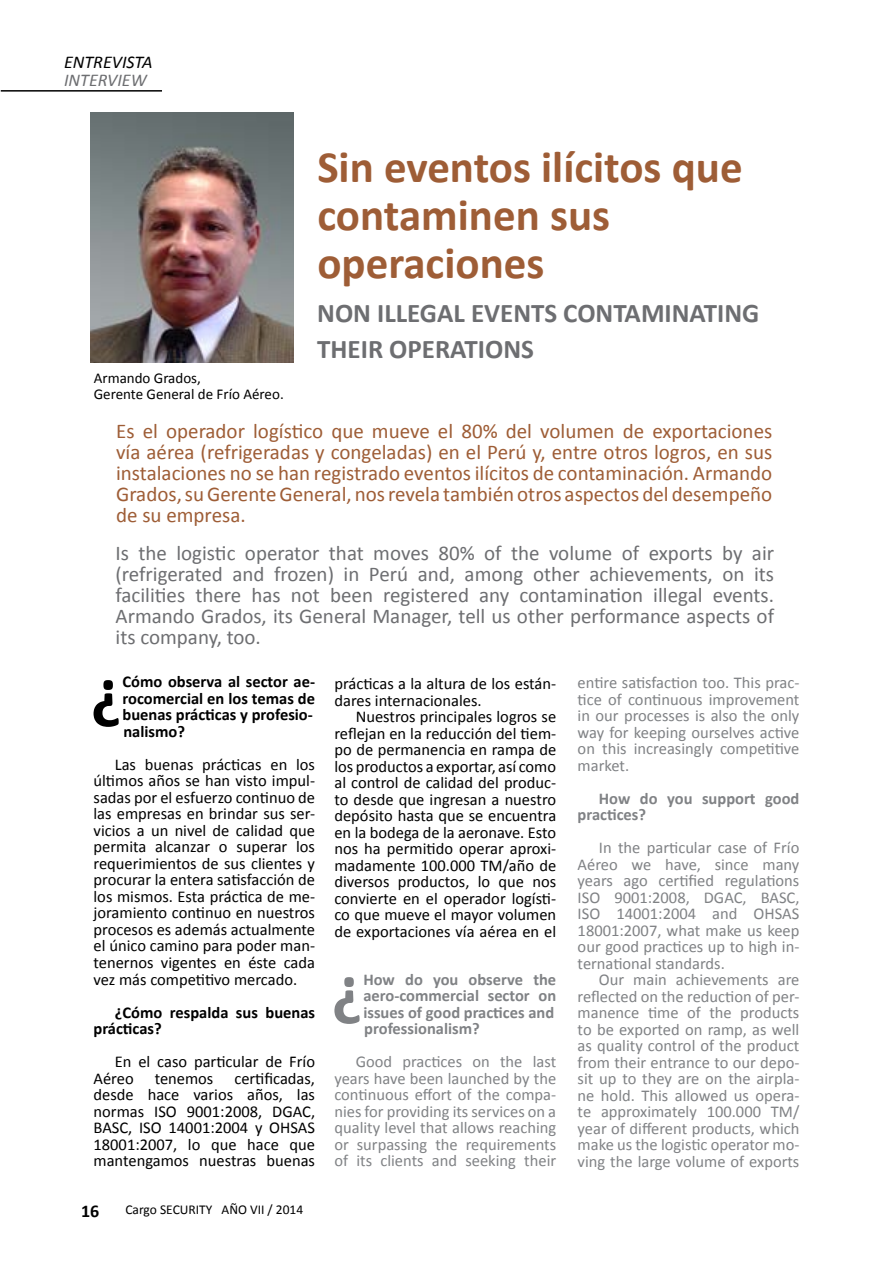
<style>
.page{position:relative;width:893px;height:1263px;background:#fff}
.page>*{position:absolute;margin:0;border:0;box-sizing:border-box;transform-origin:0 0}
.t1{font:700 68.55px "Calibri";color:#000}
.t2{font:700 68.55px "Calibri";color:#808285}
.t3{font:700 45px/48px "Calibri";color:#9e5d36}
.t4{font:700 27px/36px "Calibri";color:#6d6e71}
.t5{font:21px/21px "Calibri";color:#9e5d36;text-align:justify}
.t6{font:21px/21px "Calibri";color:#6d6e71;text-align:justify}
.t7{font:italic 18px "Calibri";color:#000}
.t8{font:italic 18px "Calibri";color:#6d6e71}
.t9{font:700 18px "Calibri";color:#000}
.t10{font:16.5px/16.5px "Calibri";color:#000;text-align:justify}
.t11{font:16.5px/16.5px "Calibri";color:#808285;text-align:justify}
.t12{font:700 16.5px/16.5px "Calibri";color:#000}
.t13{font:700 16.5px/16.5px "Calibri";color:#808285;text-align:justify}
.t14{font:15px/16.5px "Calibri";color:#000}
.t15{font:13.5px "Calibri";color:#000}
</style>
<div class="page">
<img style="left:91px;top:112px;width:202px;height:250px">
<hr style="left:1px;top:90px;width:161px;height:2px;background:#000">
<p class="t7" style="left:64px;top:49px;width:90px">ENTREVISTA</p>
<p class="t8" style="left:64px;top:67px;width:84px">INTERVIEW</p>
<p class="t14" style="left:94px;top:369px;width:192px">Armando Grados,<br>Gerente General de Frío Aéreo.</p>
<h2 class="t3" style="left:317px;top:143px;width:427px">Sin eventos ilícitos que contaminen sus operaciones</h2>
<h3 class="t4" style="left:317px;top:295px;width:444px">NON ILLEGAL EVENTS CONTAMINATING<br>THEIR OPERATIONS</h3>
<p class="t5" style="left:116px;top:421px;width:658px">Es el operador logístico que mueve el 80% del volumen de exportaciones vía aérea (refrigeradas y congeladas) en el Perú y, entre otros logros, en sus instalaciones no se han registrado eventos ilícitos de contaminación. Armando Grados, su Gerente General, nos revela también otros aspectos del desempeño de su empresa.</p>
<p class="t6" style="left:116px;top:543px;width:660px">Is the logistic operator that moves 80% of the volume of exports by air (refrigerated and frozen) in Perú and, among other achievements, on its facilities there has not been registered any contamination illegal events.<br>Armando Grados, its General Manager, tell us other performance aspects of its company, too.</p>
<h1 class="t1" style="left:91px;top:654px;width:33px">¿</h1>
<p class="t12" style="left:122px;top:674px;width:194px">Cómo observa al sector ae&shy;rocomercial en los temas de buenas prácticas y profesio&shy;nalismo?</p>
<p class="t10" style="left:94px;top:756px;width:223px;text-indent:21px">Las buenas prácticas en los últimos años se han visto impul&shy;sadas por el esfuerzo continuo de las empresas en brindar sus ser&shy;vicios a un nivel de calidad que permita alcanzar o superar los requerimientos de sus clientes y procurar la entera satisfacción de los mismos. Esta práctica de me&shy;joramiento continuo en nuestros procesos es además actualmente el único camino para poder man&shy;tenernos vigentes en éste cada vez más competitivo mercado.</p>
<p class="t12" style="left:94px;top:1004px;width:223px;text-indent:21px">¿Cómo respalda sus buenas prácticas?</p>
<p class="t10" style="left:94px;top:1053px;width:223px;text-indent:21px">En el caso particular de Frío<br>Aéreo</p>
<p class="t10" style="left:94px;top:1070px;width:223px;text-indent:141px">certificadas, desde hace varios años, las normas ISO 9001:2008, DGAC, BASC, ISO 14001:2004 y OHSAS 18001:2007, lo que hace que mantengamos nuestras buenas</p>
<p class="t10" style="left:155px;top:1070px;width:60px">tenemos</p>
<p class="t9" style="left:81px;top:1199px;width:20px">16</p>
<p class="t15" style="left:125px;top:1200px;width:179px">Cargo SECURITY AÑO VII / 2014</p>
<p class="t10" style="left:334px;top:676px;width:223px">prácticas a la altura de los están&shy;dares internacionales.</p>
<p class="t10" style="left:334px;top:709px;width:223px;text-indent:21px">Nuestros principales logros se reflejan en la reducción del tiem&shy;po de permanencia en rampa de los productos a exportar, así como al control de calidad del produc&shy;to desde que ingresan a nuestro depósito hasta que se encuentra en la bodega de la aeronave. Esto nos ha permitido operar aproxi&shy;madamente 100.000 TM/año de diversos productos, lo que nos convierte en el operador logísti&shy;co que mueve el mayor volumen de exportaciones vía aérea en el</p>
<h1 class="t2" style="left:332px;top:951px;width:33px">¿</h1>
<p class="t13" style="left:363px;top:971px;width:194px">How do you observe the aero-commercial sector on issues of good practices and professionalism?</p>
<p class="t11" style="left:334px;top:1053px;width:223px;text-indent:21px">Good practices on the last years have been launched by the continuous effort of the compa&shy;nies for providing its services on a quality level that allows reaching or surpassing the requirements of its clients and seeking their</p>
<p class="t11" style="left:578px;top:674px;width:223px">entire satisfaction too. This prac&shy;tice of continuous improvement in our processes is also the only way for keeping ourselves active on this increasingly competitive market.</p>
<p class="t13" style="left:578px;top:790px;width:223px;text-indent:21px">How do you support good practices?</p>
<p class="t11" style="left:578px;top:839px;width:223px;text-indent:21px">In the particular case of Frío Aéreo we have, since many years ago certified regulations ISO 9001:2008, DGAC, BASC, ISO 14001:2004 and OHSAS 18001:2007, what make us keep our good practices up to high in&shy;ternational standards.</p>
<p class="t11" style="left:578px;top:971px;width:223px;text-indent:21px">Our main achievements are reflected on the reduction of per&shy;manence time of the products to be exported on ramp, as well as quality control of the product from their entrance to our depo&shy;sit up to they are on the airpla&shy;ne hold. This allowed us opera&shy;te approximately 100.000 TM/ year of different products, which make us the logistic operator mo&shy;ving the large volume of exports</p>
</div>
